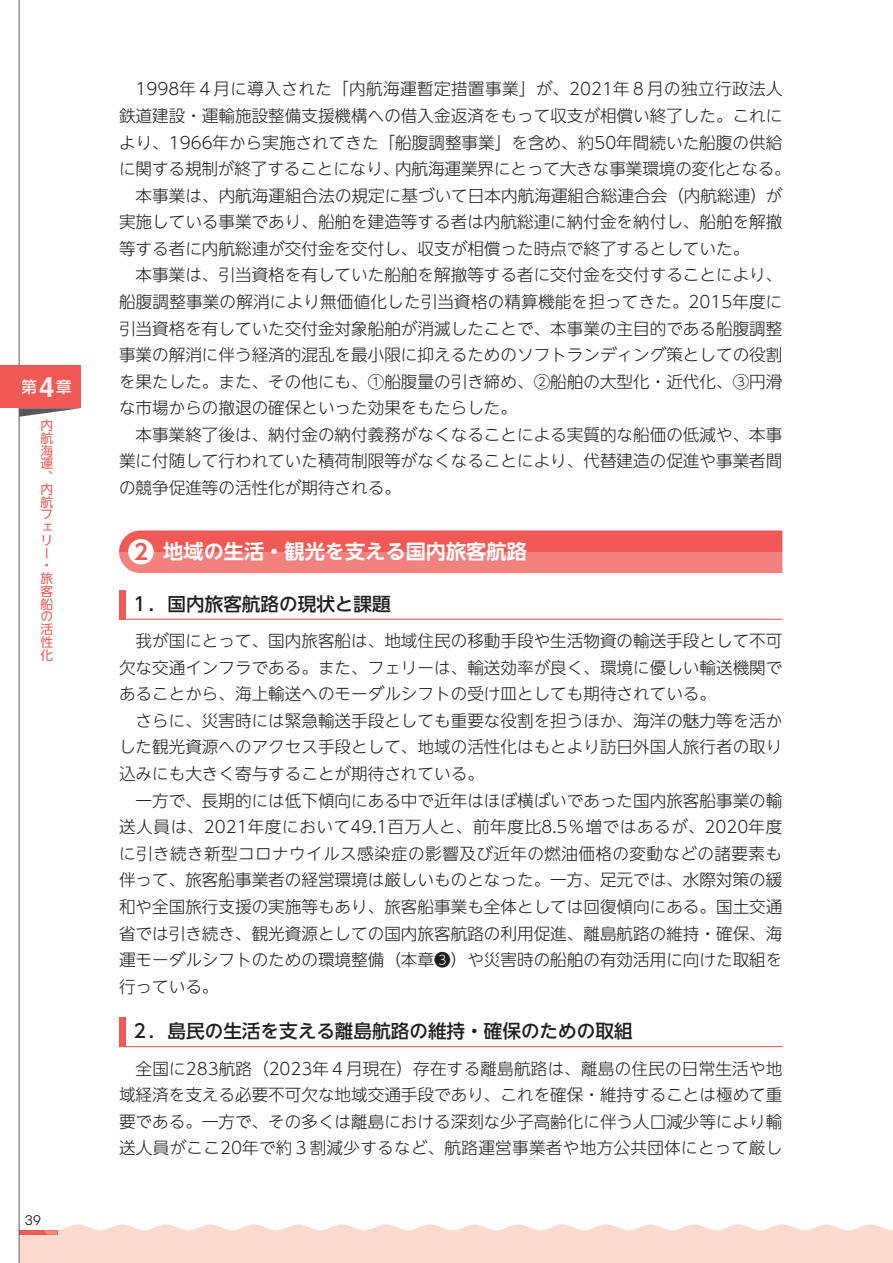
<style>
.page{position:relative;width:893px;height:1263px;background:#fff}
.page>*{position:absolute;margin:0;border:0;box-sizing:border-box;transform-origin:0 0}
.t1{font:700 27.6px "Switzerland";color:#fff}
._2023本文{font:700 21.3px "UD Shin Go NT Pro De";color:#f05954}
.見出し{font:700 20.25px "UD Shin Go NT Pro De";color:#fff}
.L見出し{font:500 18.6px "UD Shin Go NT Pro";color:#231f20}
._2023本文-2{font:300 16.65px/26.5px "UD Shin Go NT Pro";color:#231f20;text-align:justify}
.t2{font:500 15.9px "UD Shin Go NT Pro";color:#fff}
.t3{font:14.85px "All Round Gothic";color:#231f20}
.t4{font:12.75px/12.8px "UD Shin Go NT Pro";color:#f05954}
</style>
<div class="page">
<svg style="left:18px;top:1224px;width:875px;height:39px;background:#fcdcd3"></svg>
<hr style="left:19px;top:0;width:1px;height:1263px;background:#57585a">
<svg style="left:19px;top:408px;width:61px;height:9px"></svg>
<div style="left:0;top:366px;width:81px;height:42px;background:#f05954"></div>
<svg style="left:119px;top:530px;width:663px;height:23px;background:#f05f5a"></svg>
<div style="left:119px;top:553px;width:663px;height:20px;background:#f3827e"></div>
<div style="left:128px;top:539px;width:26px;height:25px;background:#fff;border-radius:50%"></div>
<div style="left:119px;top:590px;width:6px;height:29px;background:#f05954"></div>
<hr style="left:119px;top:619px;width:663px;height:1px;background:#f05954">
<div style="left:119px;top:1017px;width:6px;height:30px;background:#f05954"></div>
<hr style="left:119px;top:1046px;width:663px;height:1px;background:#f05954">
<h1 class="t1" style="left:39px;top:370px;width:17px">4</h1>
<p class="t2" style="left:22px;top:374px;width:51px">第 章</p>
<p class="t4" style="left:40px;top:418px;width:14px">内航海運、内航フェリー・旅客船の活性化</p>
<p class="t3" style="left:25px;top:1211px;width:18px">39</p>
<p class="_2023本文-2" style="left:119px;top:75px;width:673px;text-align:center">1998年４月に導入された「内航海運暫定措置事業」が、2021年８月の独立行政法人<br>鉄道建設・運輸施設整備支援機構への借入金返済をもって収支が相償い終了した。これにより、1966年から実施されてきた「船腹調整事業」を含め、約50年間続いた船腹の供給に関する規制が終了することになり、内航海運業界にとって大きな事業環境の変化となる。</p>
<p class="_2023本文-2" style="left:119px;top:181px;width:665px;text-indent:17px">本事業は、内航海運組合法の規定に基づいて日本内航海運組合総連合会（内航総連）が実施している事業であり、船舶を建造等する者は内航総連に納付金を納付し、船舶を解撤等する者に内航総連が交付金を交付し、収支が相償った時点で終了するとしていた。</p>
<p class="_2023本文-2" style="left:119px;top:261px;width:665px;text-indent:17px">本事業は、引当資格を有していた船舶を解撤等する者に交付金を交付することにより、船腹調整事業の解消により無価値化した引当資格の精算機能を担ってきた。2015年度に引当資格を有していた交付金対象船舶が消滅したことで、本事業の主目的である船腹調整事業の解消に伴う経済的混乱を最小限に抑えるためのソフトランディング策としての役割を果たした。また、その他にも、①船腹量の引き締め、②船舶の大型化・近代化、③円滑な市場からの撤退の確保といった効果をもたらした。</p>
<p class="_2023本文-2" style="left:119px;top:421px;width:665px;text-indent:17px">本事業終了後は、納付金の納付義務がなくなることによる実質的な船価の低減や、本事業に付随して行われていた積荷制限等がなくなることにより、代替建造の促進や事業者間の競争促進等の活性化が期待される。</p>
<p class="_2023本文" style="left:130px;top:534px;width:23px">２</p>
<p class="見出し" style="left:163px;top:535px;width:365px">地域の生活・観光を支える国内旅客航路</p>
<p class="L見出し" style="left:130px;top:588px;width:262px">１．国内旅客航路の現状と課題</p>
<p class="_2023本文-2" style="left:119px;top:627px;width:665px;text-indent:17px">我が国にとって、国内旅客船は、地域住民の移動手段や生活物資の輸送手段として不可欠な交通インフラである。また、フェリーは、輸送効率が良く、環境に優しい輸送機関であることから、海上輸送へのモーダルシフトの受け皿としても期待されている。</p>
<p class="_2023本文-2" style="left:119px;top:707px;width:665px;text-indent:17px">さらに、災害時には緊急輸送手段としても重要な役割を担うほか、海洋の魅力等を活かした観光資源へのアクセス手段として、地域の活性化はもとより訪日外国人旅行者の取り込みにも大きく寄与することが期待されている。</p>
<p class="_2023本文-2" style="left:119px;top:786px;width:665px;text-indent:17px">一方で、長期的には低下傾向にある中で近年はほぼ横ばいであった国内旅客船事業の輸送人員は、2021年度において49.1百万人と、前年度比8.5％増ではあるが、2020年度に引き続き新型コロナウイルス感染症の影響及び近年の燃油価格の変動などの諸要素も伴って、旅客船事業者の経営環境は厳しいものとなった。一方、足元では、水際対策の緩和や全国旅行支援の実施等もあり、旅客船事業も全体としては回復傾向にある。国土交通省では引き続き、観光資源としての国内旅客航路の利用促進、離島航路の維持・確保、海運モーダルシフトのための環境整備（本章❸）や災害時の船舶の有効活用に向けた取組を行っている。</p>
<p class="L見出し" style="left:130px;top:1016px;width:504px">２．島民の生活を支える離島航路の維持・確保のための取組</p>
<p class="_2023本文-2" style="left:119px;top:1054px;width:665px;text-indent:17px">全国に283航路（2023年４月現在）存在する離島航路は、離島の住民の日常生活や地域経済を支える必要不可欠な地域交通手段であり、これを確保・維持することは極めて重要である。一方で、その多くは離島における深刻な少子高齢化に伴う人口減少等により輸送人員がここ20年で約３割減少するなど、航路運営事業者や地方公共団体にとって厳し</p>
</div>
